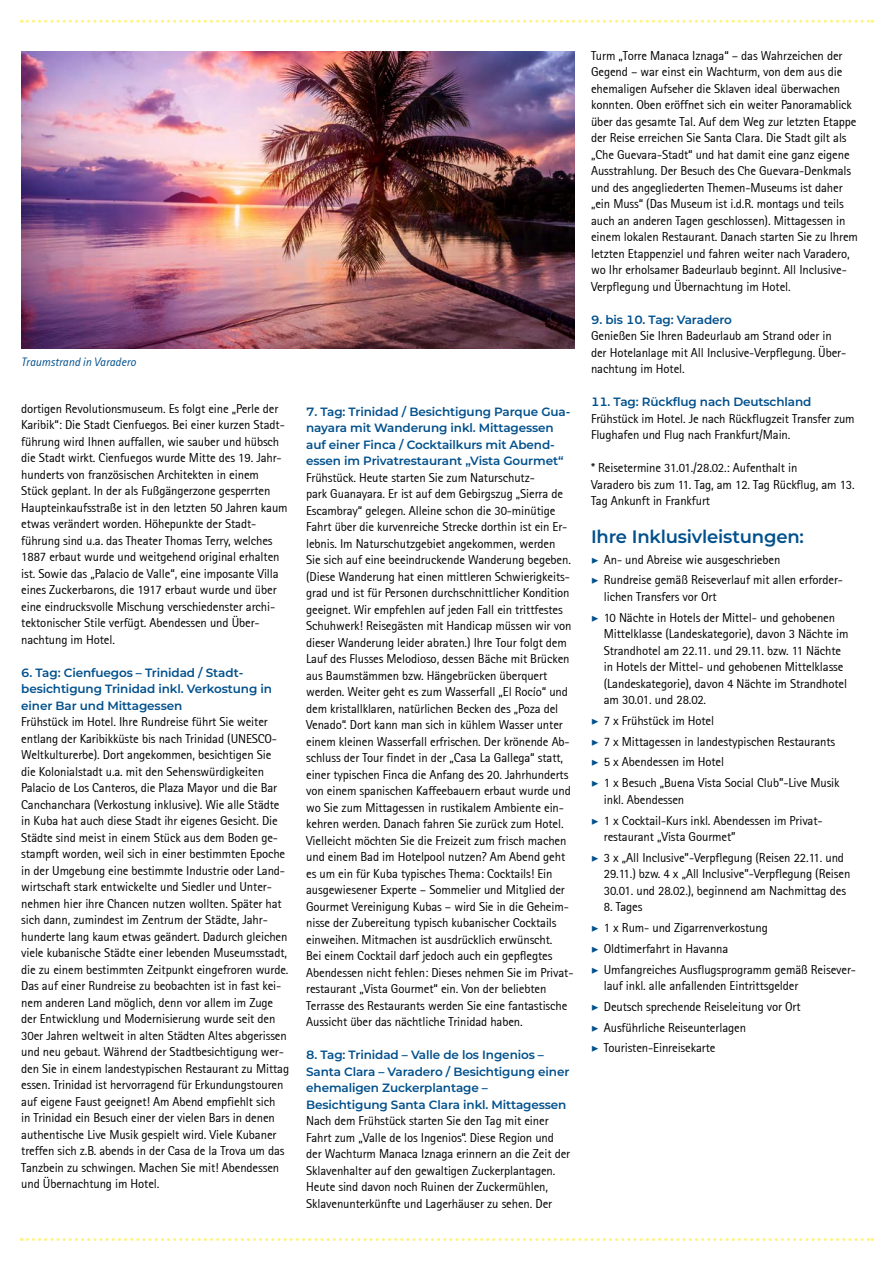
<style>
.page{position:relative;width:893px;height:1263px;background:#fff}
.page>*{position:absolute;margin:0;border:0;box-sizing:border-box;transform-origin:0 0}
.t1{font:600 18px "Montserrat";letter-spacing:-.01em;color:#00508c}
.t2{font:12.75px/16.5px "Rotis Sans Serif";letter-spacing:-.01em;color:#000}
.t3{font:600 12px/16.5px "Montserrat";letter-spacing:-.01em;color:#00508c}
.t4{font:italic 12px "Rotis Sans Serif";color:#00508c}
.s1{font-family:"Minion Pro";font-weight:700;font-style:italic;color:#00508c}
</style>
<div class="page">
<svg style="left:21px;top:20px;width:852px;height:3px"></svg>
<svg style="left:21px;top:1238px;width:852px;height:3px"></svg>
<img style="left:21px;top:51px;width:553px;height:298px">
<p class="t4" style="left:21px;top:354px;width:116px">Traumstrand in Varadero</p>
<p class="t2" style="left:21px;top:400px;width:268px">dortigen Revolutionsmuseum. Es folgt eine „Perle der Karibik“: Die Stadt Cienfuegos. Bei einer kurzen Stadt&shy;führung wird Ihnen auffallen, wie sauber und hübsch die Stadt wirkt. Cienfuegos wurde Mitte des 19. Jahr&shy;hunderts von französischen Architekten in einem Stück geplant. In der als Fußgängerzone gesperrten Haupteinkaufsstraße ist in den letzten 50 Jahren kaum etwas verändert worden. Höhepunkte der Stadt&shy;führung sind u.a. das Theater Thomas Terry, welches 1887 erbaut wurde und weitgehend original erhalten ist. Sowie das „Palacio de Valle“, eine imposante Villa eines Zuckerbarons, die 1917 erbaut wurde und über eine eindrucksvolle Mischung verschiedenster archi&shy;tektonischer Stile verfügt. Abendessen und Über&shy;nachtung im Hotel.</p>
<p class="t3" style="left:21px;top:664px;width:252px">6. Tag: Cienfuegos – Trinidad / Stadt&shy;besichtigung Trinidad inkl. Verkostung in einer Bar und Mittagessen</p>
<p class="t2" style="left:21px;top:714px;width:269px">Frühstück im Hotel. Ihre Rundreise führt Sie weiter entlang der Karibikküste bis nach Trinidad (UNESCO-Weltkulturerbe). Dort angekommen, besichtigen Sie die Kolonialstadt u.a. mit den Sehenswürdigkeiten Palacio de Los Canteros, die Plaza Mayor und die Bar Canchanchara (Verkostung inklusive). Wie alle Städte in Kuba hat auch diese Stadt ihr eigenes Gesicht. Die Städte sind meist in einem Stück aus dem Boden ge&shy;stampft worden, weil sich in einer bestimmten Epoche in der Umgebung eine bestimmte Industrie oder Land&shy;wirtschaft stark entwickelte und Siedler und Unter&shy;nehmen hier ihre Chancen nutzen wollten. Später hat sich dann, zumindest im Zentrum der Städte, Jahr&shy;hunderte lang kaum etwas geändert. Dadurch gleichen viele kubanische Städte einer lebenden Museumsstadt, die zu einem bestimmten Zeitpunkt eingefroren wurde.<br>Das auf einer Rundreise zu beobachten ist in fast kei&shy;nem anderen Land möglich, denn vor allem im Zuge der Entwicklung und Modernisierung wurde seit den 30er Jahren weltweit in alten Städten Altes abgerissen und neu gebaut. Während der Stadtbesichtigung wer&shy;den Sie in einem landestypischen Restaurant zu Mittag essen. Trinidad ist hervorragend für Erkundungstouren auf eigene Faust geeignet! Am Abend empfiehlt sich<br>in Trinidad ein Besuch einer der vielen Bars in denen authentische Live Musik gespielt wird. Viele Kubaner treffen sich z.B. abends in der Casa de la Trova um das Tanzbein zu schwingen. Machen Sie mit! Abendessen und Übernachtung im Hotel.</p>
<p class="t3" style="left:306px;top:403px;width:266px">7. Tag: Trinidad / Besichtigung Parque Gua&shy;nayara mit Wanderung inkl. Mittagessen auf einer Finca / Cocktailkurs mit Abend&shy;essen im Privatrestaurant „Vista Gourmet“</p>
<p class="t2" style="left:306px;top:469px;width:269px">Frühstück. Heute starten Sie zum Naturschutz-<br>park Guanayara. Er ist auf dem Gebirgszug „Sierra de Escambray“ gelegen. Alleine schon die 30-minütige Fahrt über die kurvenreiche Strecke dorthin ist ein Er&shy;lebnis. Im Naturschutzgebiet angekommen, werden<br>Sie sich auf eine beeindruckende Wanderung begeben. (Diese Wanderung hat einen mittleren Schwierigkeits&shy;grad und ist für Personen durchschnittlicher Kondition geeignet. Wir empfehlen auf jeden Fall ein trittfestes Schuhwerk! Reisegästen mit Handicap müssen wir von dieser Wanderung leider abraten.) Ihre Tour folgt dem Lauf des Flusses Melodioso, dessen Bäche mit Brücken aus Baumstämmen bzw. Hängebrücken überquert werden. Weiter geht es zum Wasserfall „El Rocío“ und dem kristallklaren, natürlichen Becken des „Poza del Venado“. Dort kann man sich in kühlem Wasser unter einem kleinen Wasserfall erfrischen. Der krönende Ab&shy;schluss der Tour findet in der „Casa La Gallega“ statt, einer typischen Finca die Anfang des 20. Jahrhunderts von einem spanischen Kaffeebauern erbaut wurde und wo Sie zum Mittagessen in rustikalem Ambiente ein&shy;kehren werden. Danach fahren Sie zurück zum Hotel.<br>Vielleicht möchten Sie die Freizeit zum frisch machen und einem Bad im Hotelpool nutzen? Am Abend geht es um ein für Kuba typisches Thema: Cocktails! Ein ausgewiesener Experte – Sommelier und Mitglied der Gourmet Vereinigung Kubas – wird Sie in die Geheim&shy;nisse der Zubereitung typisch kubanischer Cocktails einweihen. Mitmachen ist ausdrücklich erwünscht.<br>Bei einem Cocktail darf jedoch auch ein gepflegtes Abendessen nicht fehlen: Dieses nehmen Sie im Privat&shy;restaurant „Vista Gourmet“ ein. Von der beliebten Terrasse des Restaurants werden Sie eine fantastische Aussicht über das nächtliche Trinidad haben.</p>
<p class="t3" style="left:306px;top:1046px;width:265px">8. Tag: Trinidad – Valle de los Ingenios – Santa Clara – Varadero / Besichtigung einer ehemaligen Zuckerplantage – Besichtigung Santa Clara inkl. Mittagessen</p>
<p class="t2" style="left:306px;top:1112px;width:266px">Nach dem Frühstück starten Sie den Tag mit einer Fahrt zum „Valle de los Ingenios“. Diese Region und der Wachturm Manaca Iznaga erinnern an die Zeit der Sklavenhalter auf den gewaltigen Zuckerplantagen.<br>Heute sind davon noch Ruinen der Zuckermühlen, Sklavenunterkünfte und Lagerhäuser zu sehen. Der</p>
<p class="t2" style="left:591px;top:47px;width:268px">Turm „Torre Manaca Iznaga“ – das Wahrzeichen der Gegend – war einst ein Wachturm, von dem aus die ehemaligen Aufseher die Sklaven ideal überwachen konnten. Oben eröffnet sich ein weiter Panoramablick über das gesamte Tal. Auf dem Weg zur letzten Etappe der Reise erreichen Sie Santa Clara. Die Stadt gilt als „Che Guevara-Stadt“ und hat damit eine ganz eigene Ausstrahlung. Der Besuch des Che Guevara-Denkmals und des angegliederten Themen-Museums ist daher „ein Muss“ (Das Museum ist i.d.R. montags und teils auch an anderen Tagen geschlossen). Mittagessen in einem lokalen Restaurant. Danach starten Sie zu Ihrem letzten Etappenziel und fahren weiter nach Varadero, wo Ihr erholsamer Badeurlaub beginnt. All Inclusive-Verpflegung und Übernachtung im Hotel.</p>
<p class="t3" style="left:591px;top:311px;width:142px">9. bis 10. Tag: Varadero</p>
<p class="t2" style="left:591px;top:328px;width:257px">Genießen Sie Ihren Badeurlaub am Strand oder in der Hotelanlage mit All Inclusive-Verpflegung. Über&shy;nachtung im Hotel.</p>
<p class="t3" style="left:591px;top:393px;width:222px">11. Tag: Rückflug nach Deutschland</p>
<p class="t2" style="left:591px;top:410px;width:265px">Frühstück im Hotel. Je nach Rückflugzeit Transfer zum<br>Flughafen und Flug nach Frankfurt/Main.</p>
<p class="t2" style="left:591px;top:460px;width:265px">* Reisetermine 31.01./28.02.: Aufenthalt in<br>Varadero bis zum 11. Tag, am 12. Tag Rückflug, am 13.<br>Tag Ankunft in Frankfurt</p>
<h1 class="t1" style="left:591px;top:524px;width:214px">Ihre Inklusivleistungen:</h1>
<p class="t2" style="left:591px;top:549px;width:254px;line-height:20.7px"><span class="s1">▶</span> An- und Abreise wie ausgeschrieben<br><span class="s1">▶</span> Rundreise gemäß Reiseverlauf mit allen erforder-</p>
<p class="t2" style="left:591px;top:586px;width:246px;line-height:20.7px;text-indent:13px">lichen Transfers vor Ort<br><span class="s1">▶</span> 10 Nächte in Hotels der Mittel- und gehobenen</p>
<p class="t2" style="left:604px;top:625px;width:246px">Mittelklasse (Landeskategorie), davon 3 Nächte im Strandhotel am 22.11. und 29.11. bzw. 11 Nächte in Hotels der Mittel- und gehobenen Mittelklasse (Landeskategorie), davon 4 Nächte im Strandhotel am 30.01. und 28.02.</p>
<p class="t2" style="left:591px;top:710px;width:250px;line-height:20.7px"><span class="s1">▶</span> 7 x Frühstück im Hotel<br><span class="s1">▶</span> 7 x Mittagessen in landestypischen Restaurants <span class="s1">▶</span> 5 x Abendessen im Hotel<br><span class="s1">▶</span> 1 x Besuch „Buena Vista Social Club”-Live Musik</p>
<p class="t2" style="left:591px;top:789px;width:233px;line-height:20.7px;text-indent:13px">inkl. Abendessen<br><span class="s1">▶</span> 1 x Cocktail-Kurs inkl. Abendessen im Privat-</p>
<p class="t2" style="left:591px;top:826px;width:254px;line-height:20.7px;text-indent:13px">restaurant „Vista Gourmet”<br><span class="s1">▶</span> 3 x „All Inclusive”-Verpflegung (Reisen 22.11. und</p>
<p class="t2" style="left:604px;top:866px;width:248px">29.11.) bzw. 4 x „All Inclusive”-Verpflegung (Reisen<br>30.01. und 28.02.), beginnend am Nachmittag des</p>
<p class="t2" style="left:591px;top:896px;width:267px;line-height:20.7px;text-indent:13px">8. Tages<br><span class="s1">▶</span> 1 x Rum- und Zigarrenverkostung<br><span class="s1">▶</span> Oldtimerfahrt in Havanna<br><span class="s1">▶</span> Umfangreiches Ausflugsprogramm gemäß Reisever-</p>
<p class="t2" style="left:591px;top:975px;width:211px;line-height:20.7px;text-indent:13px">lauf inkl. alle anfallenden Eintrittsgelder <span class="s1">▶</span> Deutsch sprechende Reiseleitung vor Ort <span class="s1">▶</span> Ausführliche Reiseunterlagen<br><span class="s1">▶</span> Touristen-Einreisekarte</p>
</div>
